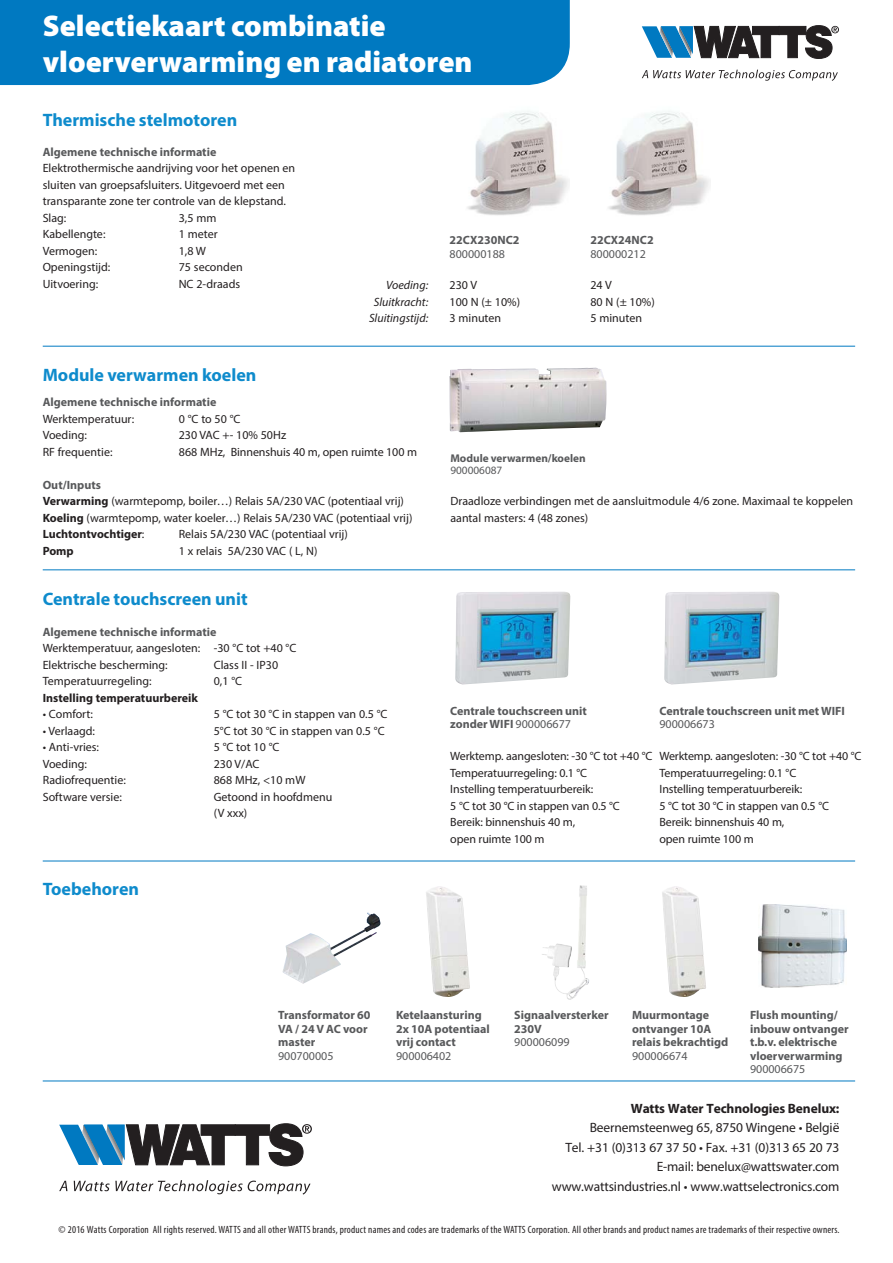
<style>
.page{position:relative;width:893px;height:1263px;background:#fff}
.page>*{position:absolute;margin:0;border:0;box-sizing:border-box;transform-origin:0 0}
.t1{font:900 30px/36px "Myriad Pro";color:#fff}
.t2{font:700 18px "Myriad Pro";color:#0e8bcc}
.t3{font:13.5px/19.5px "Myriad Pro";letter-spacing:-.01em;color:#231f20;text-align:right}
.t4{font:700 13.5px "Myriad Pro";letter-spacing:-.01em;color:#231f20}
.t5{font:12px/16.5px "Myriad Pro";color:#231f20}
.t6{font:700 12px/13.5px "Myriad Pro";color:#58595b}
.t7{font:12px "Myriad Pro";color:#58595b}
.t8{font:italic 12px/16.5px "Myriad Pro";color:#231f20;text-align:right}
.t9{font:700 12px "Myriad Pro";color:#231f20}
.t10{font:700 11.25px "Myriad Pro";color:#58595b}
.t11{font:11.25px "Myriad Pro";color:#58595b}
.t12{font:condensed 10.5px "Myriad Pro";letter-spacing:.02em;color:#231f20}
.s1{font-weight:700;color:#58595b}
.s2{font-weight:700}
.s3{font-weight:400}
</style>
<div class="page">
<div style="left:0;top:0;width:570px;height:85px;background:#0079c1"></div>
<hr style="left:43px;top:346px;width:812px;height:1px;background:#007ac2">
<hr style="left:43px;top:569px;width:812px;height:1px;background:#007ac2">
<hr style="left:43px;top:861px;width:812px;height:1px;background:#007ac2">
<hr style="left:43px;top:1080px;width:812px;height:1px;background:#007ac2">
<svg style="left:59px;top:1123px;width:253px;height:43px"></svg>
<svg style="left:59px;top:1181px;width:8px;height:10px"></svg>
<svg style="left:74px;top:1180px;width:237px;height:14px"></svg>
<svg style="left:642px;top:26px;width:197px;height:33px"></svg>
<svg style="left:642px;top:70px;width:196px;height:11px"></svg>
<img style="left:467px;top:111px;width:102px;height:105px">
<img style="left:608px;top:111px;width:102px;height:105px">
<img style="left:450px;top:368px;width:156px;height:64px">
<img style="left:426px;top:886px;width:44px;height:111px">
<img style="left:542px;top:885px;width:47px;height:115px">
<img style="left:282px;top:913px;width:99px;height:71px">
<img style="left:662px;top:886px;width:44px;height:111px">
<img style="left:758px;top:904px;width:89px;height:83px">
<img style="left:455px;top:592px;width:115px;height:92px">
<img style="left:664px;top:592px;width:115px;height:92px">
<h1 class="t1" style="left:43px;top:10px;width:431px">Selectiekaart combinatie vloerverwarming en radiatoren</h1>
<h2 class="t2" style="left:43px;top:113px;width:196px">Thermische stelmotoren</h2>
<p class="t6" style="left:43px;top:146px;width:175px">Algemene technische informatie</p>
<p class="t5" style="left:43px;top:161px;width:254px">Elektrothermische aandrijving voor het openen en sluiten van groepsafsluiters. Uitgevoerd met een transparante zone ter controle van de klepstand.<br>Slag:</p>
<p class="t5" style="left:179px;top:211px;width:39px">3,5 mm</p>
<p class="t5" style="left:43px;top:227px;width:64px">Kabellengte:</p>
<p class="t5" style="left:179px;top:227px;width:40px">1 meter</p>
<p class="t5" style="left:43px;top:244px;width:56px">Vermogen:</p>
<p class="t5" style="left:179px;top:244px;width:29px">1,8 W</p>
<p class="t5" style="left:43px;top:260px;width:69px">Openingstijd:</p>
<p class="t5" style="left:179px;top:260px;width:65px">75 seconden</p>
<p class="t5" style="left:43px;top:277px;width:57px">Uitvoering:</p>
<p class="t5" style="left:179px;top:277px;width:63px">NC 2-draads</p>
<h2 class="t2" style="left:43px;top:368px;width:215px">Module verwarmen koelen</h2>
<p class="t8" style="left:369px;top:278px;width:61px">Voeding:<br>Sluitkracht:<br>Sluitingstijd:</p>
<p class="t6" style="left:43px;top:397px;width:175px">Algemene technische informatie</p>
<p class="t5" style="left:43px;top:412px;width:93px">Werktemperatuur:</p>
<p class="t5" style="left:179px;top:412px;width:63px">0 °C to 50 °C</p>
<p class="t5" style="left:43px;top:428px;width:46px">Voeding:</p>
<p class="t5" style="left:179px;top:428px;width:109px">230 VAC +- 10% 50Hz</p>
<p class="t5" style="left:43px;top:445px;width:71px">RF frequentie:</p>
<p class="t5" style="left:179px;top:445px;width:240px">868 MHz, Binnenshuis 40 m, open ruimte 100 m</p>
<p class="t5" style="left:43px;top:478px;width:371px"><span class="s1">Out/Inputs<br></span><span class="s2">Verwarming</span> (warmtepomp, boiler…) Relais 5A/230 VAC (potentiaal vrij)<br><span class="s2">Koeling</span> (warmtepomp, water koeler…) Relais 5A/230 VAC (potentiaal vrij)<br><span class="s2">Luchtontvochtiger</span>:</p>
<p class="t5" style="left:179px;top:527px;width:171px">Relais 5A/230 VAC (potentiaal vrij)</p>
<p class="t9" style="left:43px;top:546px;width:33px">Pomp</p>
<p class="t5" style="left:179px;top:544px;width:140px">1 x relais 5A/230 VAC ( L, N)</p>
<h2 class="t2" style="left:43px;top:592px;width:206px">Centrale touchscreen unit</h2>
<p class="t6" style="left:43px;top:626px;width:175px">Algemene technische informatie</p>
<p class="t5" style="left:43px;top:641px;width:255px">Werktemperatuur, aangesloten: -30 °C tot +40 °C<br>Elektrische bescherming:</p>
<p class="t5" style="left:214px;top:657px;width:66px">Class II - IP30</p>
<p class="t5" style="left:43px;top:674px;width:110px">Temperatuurregeling:</p>
<p class="t5" style="left:214px;top:674px;width:30px">0,1 °C</p>
<p class="t9" style="left:43px;top:693px;width:157px">Instelling temperatuurbereik</p>
<p class="t5" style="left:43px;top:707px;width:52px">• Comfort:</p>
<p class="t5" style="left:214px;top:707px;width:175px">5 °C tot 30 °C in stappen van 0.5 °C</p>
<p class="t5" style="left:43px;top:723px;width:54px">• Verlaagd:</p>
<p class="t5" style="left:214px;top:723px;width:172px">5°C tot 30 °C in stappen van 0.5 °C</p>
<p class="t5" style="left:43px;top:740px;width:58px">• Anti-vries:</p>
<p class="t5" style="left:214px;top:740px;width:67px">5 °C tot 10 °C</p>
<p class="t5" style="left:43px;top:756px;width:46px">Voeding:</p>
<p class="t5" style="left:214px;top:756px;width:47px">230 V/AC</p>
<p class="t5" style="left:43px;top:773px;width:85px">Radiofrequentie:</p>
<p class="t5" style="left:214px;top:773px;width:93px">868 MHz, &lt;10 mW</p>
<p class="t5" style="left:43px;top:789px;width:81px">Software versie:</p>
<p class="t5" style="left:214px;top:789px;width:120px">Getoond in hoofdmenu (V xxx)</p>
<h2 class="t2" style="left:43px;top:882px;width:98px">Toebehoren</h2>
<p class="t6" style="left:450px;top:235px;width:71px">22CX230NC2</p>
<p class="t7" style="left:450px;top:249px;width:57px">800000188</p>
<p class="t6" style="left:590px;top:235px;width:65px">22CX24NC2</p>
<p class="t7" style="left:590px;top:249px;width:57px">800000212</p>
<p class="t5" style="left:450px;top:278px;width:72px">230 V<br>100 N (± 10%)<br>3 minuten</p>
<p class="t5" style="left:590px;top:278px;width:66px">24 V<br>80 N (± 10%)<br>5 minuten</p>
<p class="t10" style="left:450px;top:454px;width:137px">Module verwarmen/koelen</p>
<p class="t11" style="left:450px;top:466px;width:53px">900006087</p>
<p class="t5" style="left:450px;top:494px;width:404px">Draadloze verbindingen met de aansluitmodule 4/6 zone. Maximaal te koppelen aantal masters: 4 (48 zones)</p>
<p class="t6" style="left:450px;top:705px;width:138px">Centrale touchscreen unit zonder WIFI <span class="s3">900006677</span></p>
<p class="t6" style="left:659px;top:705px;width:187px">Centrale touchscreen unit met WIFI</p>
<p class="t7" style="left:659px;top:720px;width:57px">900006673</p>
<p class="t5" style="left:450px;top:749px;width:204px">Werktemp. aangesloten: -30 °C tot +40 °C<br>Temperatuurregeling: 0.1 °C<br>Instelling temperatuurbereik:<br>5 °C tot 30 °C in stappen van 0.5 °C<br>Bereik: binnenshuis 40 m,<br>open ruimte 100 m</p>
<p class="t5" style="left:659px;top:749px;width:204px">Werktemp. aangesloten: -30 °C tot +40 °C<br>Temperatuurregeling: 0.1 °C<br>Instelling temperatuurbereik:<br>5 °C tot 30 °C in stappen van 0.5 °C<br>Bereik: binnenshuis 40 m,<br>open ruimte 100 m</p>
<p class="t6" style="left:278px;top:1010px;width:94px">Transformator 60<br>VA / 24 V AC voor master</p>
<p class="t7" style="left:278px;top:1051px;width:57px">900700005</p>
<p class="t6" style="left:396px;top:1010px;width:95px">Ketelaansturing<br>2x 10A potentiaal vrij contact</p>
<p class="t7" style="left:396px;top:1051px;width:57px">900006402</p>
<p class="t6" style="left:514px;top:1010px;width:96px">Signaalversterker<br>230V</p>
<p class="t7" style="left:514px;top:1038px;width:57px">900006099</p>
<p class="t6" style="left:632px;top:1010px;width:98px">Muurmontage ontvanger 10A relais bekrachtigd</p>
<p class="t7" style="left:632px;top:1051px;width:57px">900006674</p>
<p class="t6" style="left:750px;top:1010px;width:100px">Flush mounting/ inbouw ontvanger t.b.v. elektrische vloer verwarming</p>
<p class="t7" style="left:750px;top:1065px;width:57px">900006675</p>
<p class="t4" style="left:631px;top:1103px;width:210px">Watts Water Technologies Benelux:</p>
<p class="t3" style="left:552px;top:1119px;width:289px">Beernemsteenweg 65, 8750 Wingene • België<br>Tel. +31 (0)313 67 37 50 • Fax. +31 (0)313 65 20 73<br>E-mail: benelux@wattswater.com www.wattsindustries.nl • www.wattselectronics.com</p>
<p class="t12" style="left:59px;top:1225px;width:782px">© 2016 Watts Corporation All rights reserved. WATTS and all other WATTS brands, product names and codes are trademarks of the WATTS Corporation. All other brands and product names are trademarks of their respective owners.</p>
</div>
